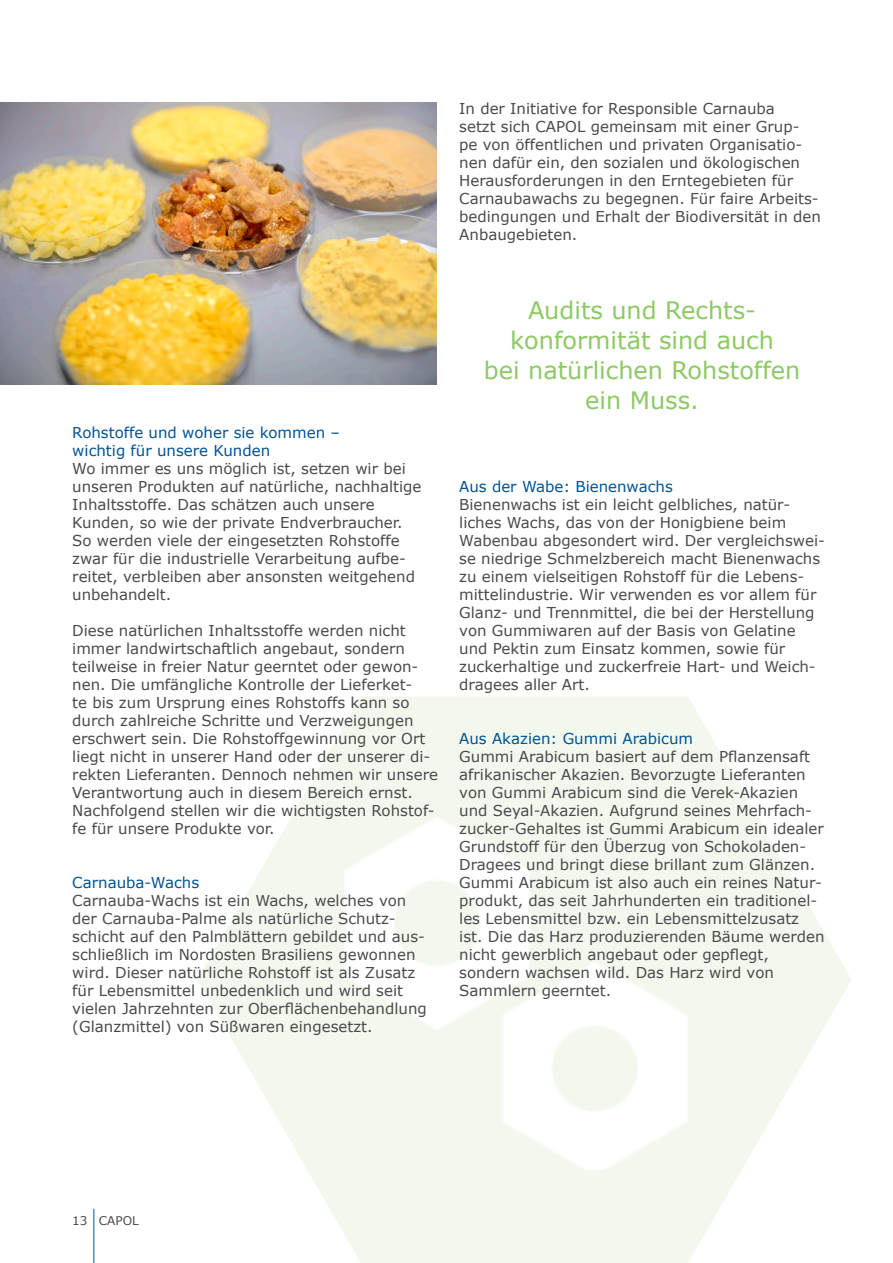
<style>
.page{position:relative;width:893px;height:1263px;background:#fff}
.page>*{position:absolute;margin:0;border:0;box-sizing:border-box;transform-origin:0 0}
.t1{font:24px/30px "Verdana";color:#8dc964;text-align:center}
.t2{font:15px/18px "Verdana";color:#494a4b}
.t3{font:15px "Verdana";color:#005394}
.t4{font:12px "Verdana";color:#494a4b}
</style>
<div class="page">
<svg style="left:198px;top:697px;width:653px;height:566px;fill:#f3f8ef"></svg>
<img style="left:338px;top:817px;width:356px;height:353px">
<img style="left:0;top:102px;width:436px;height:283px">
<hr style="left:93px;top:1209px;width:1px;height:54px;background:#005394">
<p class="t2" style="left:459px;top:99px;width:363px">In der Initiative for Responsible Carnauba<br>setzt sich CAPOL gemeinsam mit einer Grup&shy;pe von öffentlichen und privaten Organisatio&shy;nen dafür ein, den sozialen und ökologischen Herausforderungen in den Erntegebieten für Carnaubawachs zu begegnen. Für faire Arbeits&shy;bedingungen und Erhalt der Biodiversität in den Anbaugebieten.</p>
<p class="t3" style="left:72px;top:423px;width:269px">Rohstoffe und woher sie kommen –</p>
<p class="t3" style="left:72px;top:441px;width:199px">wichtig für unsere Kunden</p>
<p class="t2" style="left:72px;top:459px;width:335px">Wo immer es uns möglich ist, setzen wir bei</p>
<p class="t2" style="left:72px;top:477px;width:351px">unseren Produkten auf natürliche, nachhaltige<br>Inhaltsstoffe. Das schätzen auch unsere</p>
<p class="t2" style="left:72px;top:513px;width:332px">Kunden, so wie der private Endverbraucher.</p>
<p class="t2" style="left:72px;top:531px;width:335px">So werden viele der eingesetzten Rohstoffe zwar für die industrielle Verarbeitung aufbe-</p>
<p class="t2" style="left:72px;top:567px;width:344px">reitet, verbleiben aber ansonsten weitgehend unbehandelt.</p>
<p class="t2" style="left:72px;top:621px;width:367px">Diese natürlichen Inhaltsstoffe werden nicht immer landwirtschaftlich angebaut, sondern teilweise in freier Natur geerntet oder gewon&shy;nen. Die umfängliche Kontrolle der Lieferket-<br>te bis zum Ursprung eines Rohstoffs kann so durch zahlreiche Schritte und Verzweigungen erschwert sein. Die Rohstoffgewinnung vor Ort liegt nicht in unserer Hand oder der unserer di&shy;rekten Lieferanten. Dennoch nehmen wir unsere Verantwortung auch in diesem Bereich ernst.<br>Nachfolgend stellen wir die wichtigsten Rohstof&shy;fe für unsere Produkte vor.</p>
<p class="t3" style="left:72px;top:873px;width:128px">Carnauba-Wachs</p>
<p class="t2" style="left:72px;top:891px;width:336px">Carnauba-Wachs ist ein Wachs, welches von</p>
<p class="t2" style="left:72px;top:909px;width:356px">der Carnauba-Palme als natürliche Schutz&shy;schicht auf den Palmblättern gebildet und aus&shy;schließlich im Nordosten Brasiliens gewonnen wird. Dieser natürliche Rohstoff ist als Zusatz für Lebensmittel unbedenklich und wird seit vielen Jahrzehnten zur Oberflächenbehandlung (Glanzmittel) von Süßwaren eingesetzt.</p>
<p class="t1" style="left:484px;top:296px;width:318px">Audits und Rechts&shy;konformität sind auch<br>bei natürlichen Rohstoffen ein Muss.</p>
<p class="t3" style="left:459px;top:477px;width:215px">Aus der Wabe: Bienenwachs</p>
<p class="t2" style="left:459px;top:495px;width:367px">Bienenwachs ist ein leicht gelbliches, natür&shy;liches Wachs, das von der Honigbiene beim Wabenbau abgesondert wird. Der vergleichswei&shy;se niedrige Schmelzbereich macht Bienenwachs zu einem vielseitigen Rohstoff für die Lebens&shy;mittelindustrie. Wir verwenden es vor allem für Glanz- und Trennmittel, die bei der Herstellung von Gummiwaren auf der Basis von Gelatine und Pektin zum Einsatz kommen, sowie für zuckerhaltige und zuckerfreie Hart- und Weich&shy;dragees aller Art.</p>
<p class="t3" style="left:459px;top:729px;width:235px">Aus Akazien: Gummi Arabicum</p>
<p class="t2" style="left:459px;top:747px;width:367px">Gummi Arabicum basiert auf dem Pflanzensaft afrikanischer Akazien. Bevorzugte Lieferanten von Gummi Arabicum sind die Verek-Akazien und Seyal-Akazien. Aufgrund seines Mehrfach&shy;zucker-Gehaltes ist Gummi Arabicum ein idealer Grundstoff für den Überzug von Schokoladen-Dragees und bringt diese brillant zum Glänzen.<br>Gummi Arabicum ist also auch ein reines Natur&shy;produkt, das seit Jahrhunderten ein traditionel&shy;les Lebensmittel bzw. ein Lebensmittelzusatz ist. Die das Harz produzierenden Bäume werden nicht gewerblich angebaut oder gepflegt,</p>
<p class="t2" style="left:459px;top:963px;width:316px">sondern wachsen wild. Das Harz wird von<br>Sammlern geerntet.</p>
<p class="t4" style="left:72px;top:1213px;width:17px">13</p>
<p class="t4" style="left:99px;top:1213px;width:41px">CAPOL</p>
</div>
